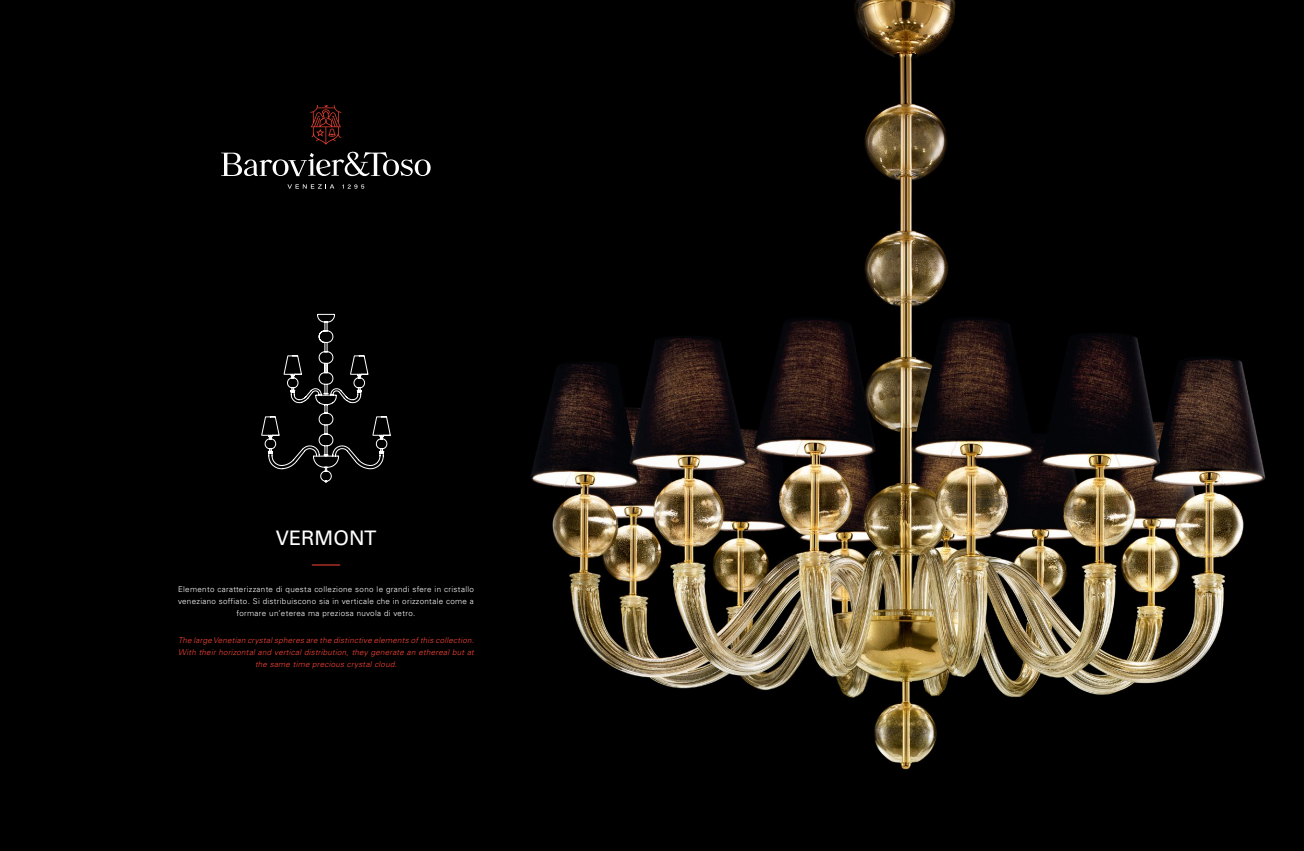
<style>
.page{position:relative;width:1304px;height:851px;background:#fff}
.page>*{position:absolute;margin:0;border:0;box-sizing:border-box;transform-origin:0 0}
.t1{font:20px "Univers LT Std";color:#fff}
.t2{font:300 8px/12px "Univers LT Std";letter-spacing:.04em;color:#fff;text-align:center}
.t3{font:italic 300 8px/12px "Univers LT Std";letter-spacing:.03em;color:#fd4539;text-align:center}
</style>
<div class="page">
<div style="left:0;top:0;width:652px;height:850px;background:#000"></div>
<svg style="left:261px;top:314px;width:130px;height:168px"></svg>
<svg style="left:312px;top:564px;width:28px;height:1px"></svg>
<div style="left:502px;top:0;width:802px;height:850px;background:#000"></div>
<img style="left:530px;top:0;width:736px;height:770px">
<svg style="left:310px;top:105px;width:31px;height:39px"></svg>
<svg style="left:287px;top:184px;width:47px;height:5px"></svg>
<svg style="left:342px;top:184px;width:22px;height:5px"></svg>
<svg style="left:221px;top:152px;width:210px;height:24px"></svg>
<h1 class="t1" style="left:276px;top:525px;width:102px">VERMONT</h1>
<p class="t2" style="left:178px;top:583px;width:297px">Elemento caratterizzante di questa collezione sono le grandi sfere in cristallo veneziano soffiato. Si distribuiscono sia in verticale che in orizzontale come a formare un’eterea ma preziosa nuvola di vetro.</p>
<p class="t3" style="left:178px;top:633px;width:297px">The large Venetian crystal spheres are the distinctive elements of this collection.<br>With their horizontal and vertical distribution, they generate an ethereal but at the same time precious crystal cloud.</p>
</div>
